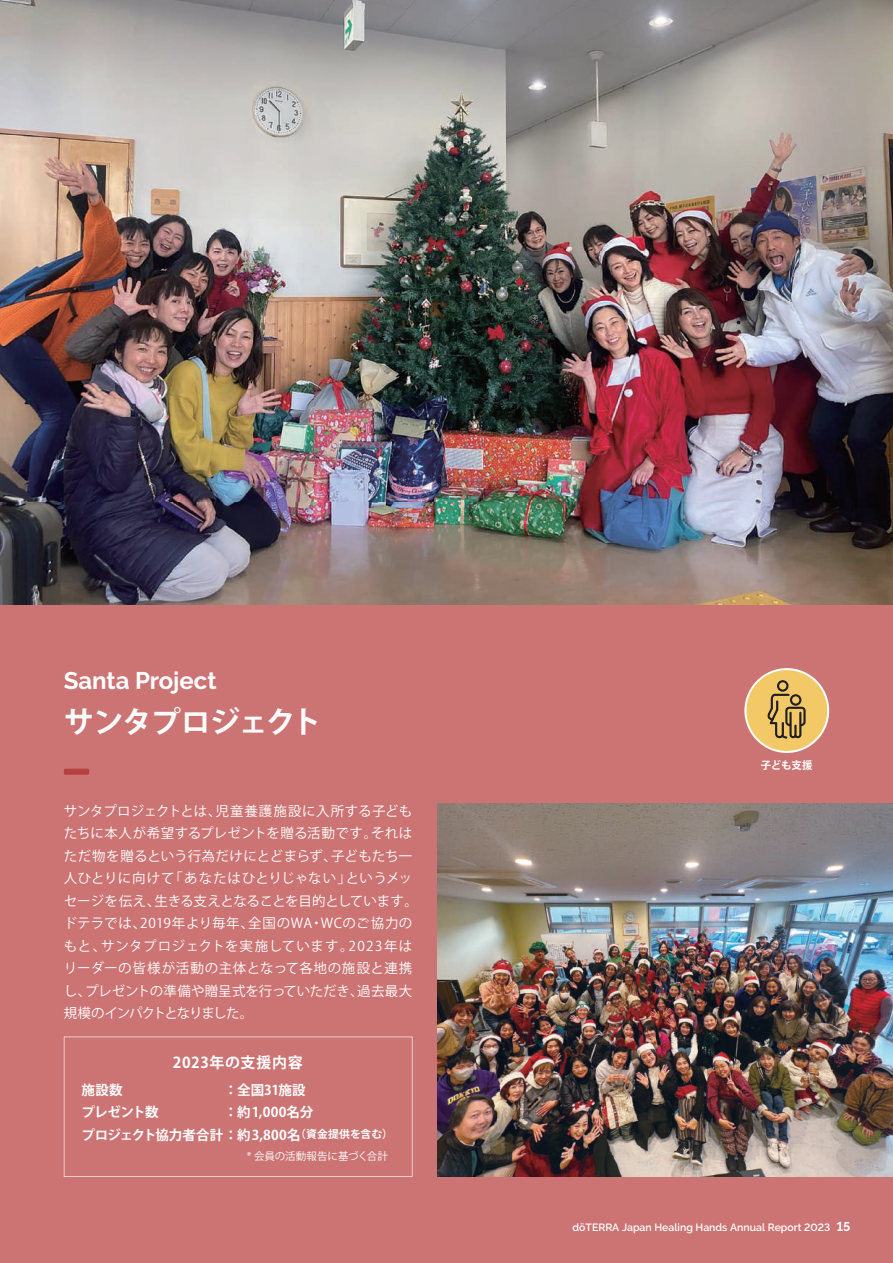
<style>
.page{position:relative;width:893px;height:1263px;background:#fff}
.page>*{position:absolute;margin:0;border:0;box-sizing:border-box;transform-origin:0 0}
.t1{font:700 30px "Koz Go Pro";letter-spacing:-.045em;color:#fff}
.t2{font:700 24px "Raleway";color:#fff}
.t3{font:700 15px "Koz Go Pr 6 N";letter-spacing:.045em;color:#fff}
.t4{font:13.5px/22.5px "Koz Go Pr 6 N";letter-spacing:.02em;color:#fff}
.t5{font:700 13.5px/22.5px "Koz Go Pr 6 N";letter-spacing:-.04em;color:#fff}
.t6{font:700 13.5px/22.5px "Koz Go Pr 6 N";letter-spacing:.01em;color:#fff}
.t7{font:700 10.8px "Koz Go Pr 6 N";letter-spacing:.015em;color:#fff}
.t8{font:600 10.5px "Raleway";color:#fff}
.t9{font:10.5px "Koz Go Pr 6 N";color:#fff}
.t10{font:700 10.5px "Koz Go Pro";letter-spacing:-.025em;color:#fff}
.s1{font-size:13.5px}
.s2{font-weight:700;font-size:12.75px}
</style>
<div class="page">
<div style="left:0;top:503px;width:893px;height:760px;background:#cc7474"></div>
<img style="left:0;top:0;width:893px;height:604px">
<svg style="left:744px;top:668px;width:85px;height:85px"></svg>
<img style="left:438px;top:804px;width:455px;height:373px">
<svg style="left:64px;top:769px;width:25px;height:6px"></svg>
<svg style="left:64px;top:1037px;width:348px;height:140px"></svg>
<h2 class="t2" style="left:64px;top:666px;width:154px">Santa Project</h2>
<h1 class="t1" style="left:64px;top:703px;width:259px">サンタプロジェクト</h1>
<p class="t4" style="left:64px;top:800px;width:356px">サンタプロジェクトとは、児童養護施設に入所する子どもたちに本人が希望するプレゼントを贈る活動です。それはただ物を贈るという行為だけにとどまらず、子どもたち一人ひとりに向けて「あなたはひとりじゃない」というメッセージを伝え、生きる支えとなることを目的としています。ドテラでは、2019年より毎年、全国のWA・WCのご協力のもと、サンタプロジェクトを実施しています。2023年はリーダーの皆様が活動の主体となって各地の施設と連携し、プレゼントの準備や贈呈式を行っていただき、過去最大規模のインパクトとなりました。</p>
<p class="t3" style="left:173px;top:1054px;width:131px">2023年の支援内容</p>
<p class="t5" style="left:82px;top:1078px;width:143px">施設数<br>プレゼント数<br>プロジェクト協力者合計</p>
<p class="t6" style="left:224px;top:1078px;width:91px">： 全国31施設： 約1,000名分</p>
<p class="t7" style="left:224px;top:1128px;width:170px"><span class="s1">： 約3,800名</span>（資金提供を含む）</p>
<p class="t9" style="left:247px;top:1151px;width:143px">* 会員の活動報告に基づく合計</p>
<p class="t10" style="left:761px;top:758px;width:53px">子ども支援</p>
<p class="t8" style="left:573px;top:1221px;width:279px">dōTERRA Japan Healing Hands Annual Report 2023 <span class="s2">15</span></p>
</div>
